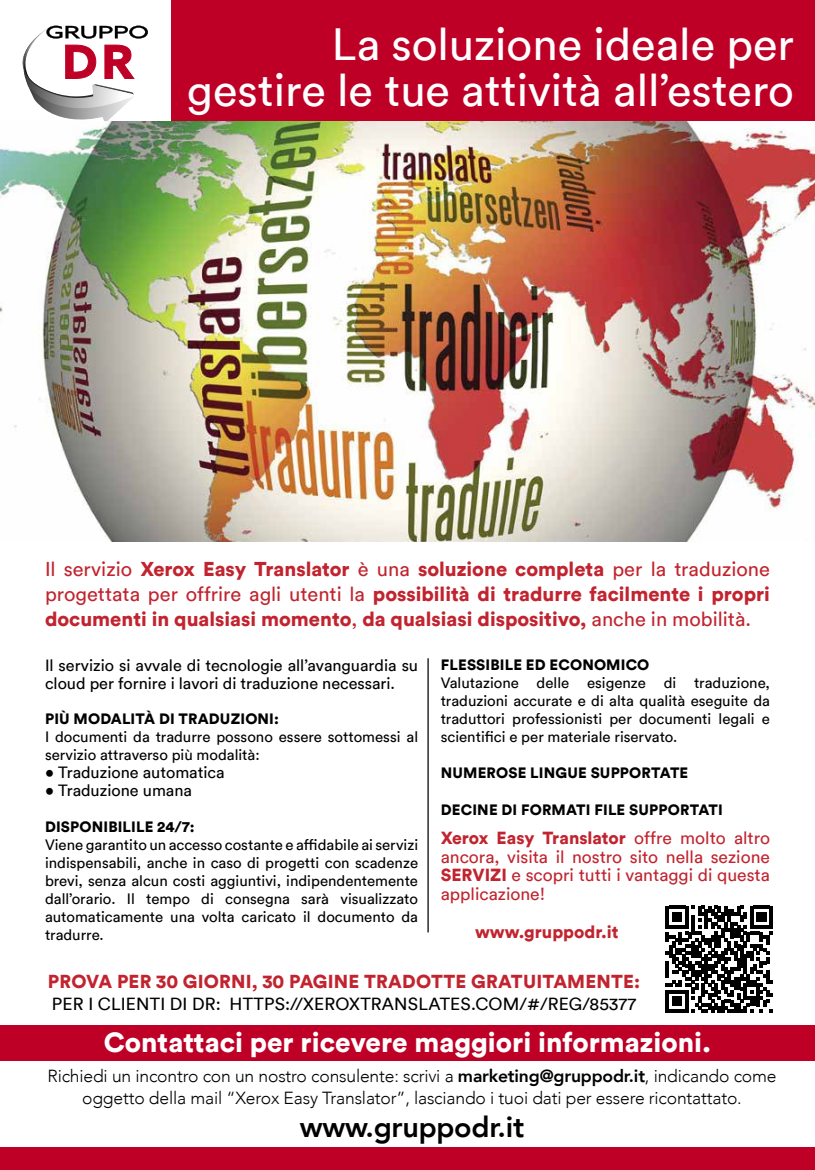
<style>
.page{position:relative;width:815px;height:1170px;background:#fff}
.page>*{position:absolute;margin:0;border:0;box-sizing:border-box;transform-origin:0 0}
.t1{font:45.12px/45.5px "Circular";color:#fff;text-align:right}
.t2{font:800 28.75px "Avenir";letter-spacing:-.01em;color:#000}
.t3{font:900 27.62px "Circular";color:#fff}
.t4{font:900 20px/25px "Circular";color:#c1242f;text-align:justify}
.t5{font:900 18.75px "Circular";letter-spacing:.01em;color:#c1242f}
.t6{font:300 17.5px/22.5px "Avenir";letter-spacing:-.01em;color:#000;text-align:center}
.t7{font:17.5px/18.8px "Circular";color:#c1242f;text-align:justify}
.t8{font:17.5px "Circular";letter-spacing:.01em;color:#000}
.t9{font:900 17.5px "Circular";color:#c1242f}
.t10{font:16.25px/17.5px "Circular";color:#000}
.t11{font:15px/18px "Circular";color:#000;text-align:justify}
.t12{font:900 15px "Circular";letter-spacing:.01em;color:#000}
.s1{font-weight:400}
.s2{font-weight:900}
.s3{font-weight:800}
</style>
<div class="page">
<svg style="left:22px;top:26px;width:126px;height:96px"></svg>
<div style="left:171px;top:0;width:644px;height:128px;background:#be0027"></div>
<div style="left:0;top:1025px;width:815px;height:35px;background:#be0027"></div>
<div style="left:0;top:1147px;width:815px;height:22px;background:#be0027"></div>
<img style="left:0;top:122px;width:815px;height:419px">
<svg style="left:666px;top:905px;width:107px;height:107px"></svg>
<hr style="left:427px;top:658px;width:2px;height:274px;background:#000">
<h1 class="t1" style="left:187px;top:19px;width:609px">La soluzione ideale per gestire le tue attività all’estero</h1>
<p class="t4" style="left:45px;top:556px;width:726px"><span class="s1">Il servizio</span> Xerox Easy Translator <span class="s1">è una</span> soluzione completa <span class="s1">per la traduzione progettata per offrire agli utenti la</span> possibilità di tradurre facilmente i propri documenti in qualsiasi momento<span class="s1">,</span> da qualsiasi dispositivo, <span class="s1">anche in mobilità.</span></p>
<p class="t10" style="left:45px;top:656px;width:375px">Il servizio si avvale di tecnologie all’avanguardia su cloud per fornire i lavori di traduzione necessari.</p>
<p class="t12" style="left:45px;top:709px;width:235px">PIÙ MODALITÀ DI TRADUZIONI:</p>
<p class="t11" style="left:45px;top:727px;width:375px">I documenti da tradurre possono essere sottomessi al servizio attraverso più modalità:</p>
<p class="t10" style="left:45px;top:762px;width:181px">• Traduzione automatica</p>
<p class="t10" style="left:45px;top:780px;width:149px">• Traduzione umana</p>
<p class="t12" style="left:45px;top:816px;width:151px">DISPONIBILILE 24/7:</p>
<p class="t11" style="left:45px;top:835px;width:375px">Viene garantito un accesso costante e affidabile ai servizi indispensabili, anche in caso di progetti con scadenze brevi, senza alcun costi aggiuntivi, indipendentemente dall’orario. Il tempo di consegna sarà visualizzato automaticamente una volta caricato il documento da tradurre.</p>
<p class="t12" style="left:441px;top:655px;width:210px">FLESSIBILE ED ECONOMICO</p>
<p class="t11" style="left:441px;top:673px;width:331px">Valutazione delle esigenze di traduzione, traduzioni accurate e di alta qualità eseguite da traduttori professionisti per documenti legali e scientifici e per materiale riservato.</p>
<p class="t12" style="left:441px;top:763px;width:249px">NUMEROSE LINGUE SUPPORTATE</p>
<p class="t12" style="left:441px;top:799px;width:284px">DECINE DI FORMATI FILE SUPPORTATI</p>
<p class="t7" style="left:441px;top:827px;width:331px"><span class="s2">Xerox Easy Translator</span> offre molto altro ancora, visita il nostro sito nella sezione <span class="s2">SERVIZI</span> e scopri tutti i vantaggi di questa applicazione!</p>
<p class="t9" style="left:475px;top:919px;width:145px">www.gruppodr.it</p>
<p class="t5" style="left:48px;top:969px;width:594px">PROVA PER 30 GIORNI, 30 PAGINE TRADOTTE GRATUITAMENTE:</p>
<p class="t8" style="left:52px;top:991px;width:586px">PER I CLIENTI DI DR: HTTPS://XEROXTRANSLATES.COM/#/REG/85377</p>
<h3 class="t3" style="left:104px;top:1023px;width:609px">Contattaci per ricevere maggiori informazioni.</h3>
<p class="t6" style="left:47px;top:1064px;width:731px">Richiedi un incontro con un nostro consulente: scrivi a <span class="s3">marketing@gruppodr.it</span>, indicando come oggetto della mail “Xerox Easy Translator”, lasciando i tuoi dati per essere ricontattato.</p>
<h2 class="t2" style="left:300px;top:1104px;width:226px">www.gruppodr.it</h2>
</div>
